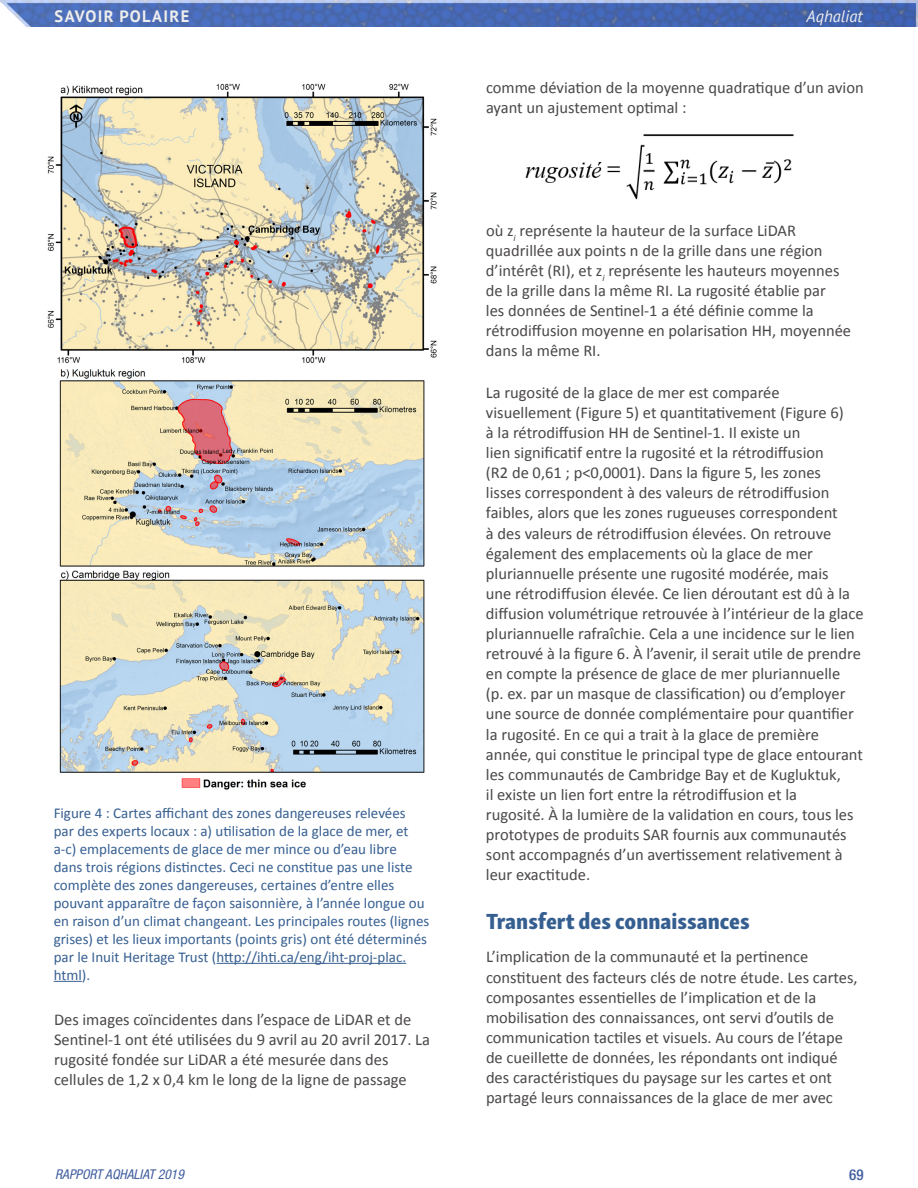
<style>
.page{position:relative;width:918px;height:1188px;background:#fff}
.page>*{position:absolute;margin:0;border:0;box-sizing:border-box;transform-origin:0 0}
.t1{font:22.5px "Skolar Sans Latn Cn Eb";color:#365f91}
.t2{font:16.5px/20.1px "Calibri";color:#4a4747}
.t3{font:700 16.5px "PT Sans";letter-spacing:.08em;color:#ededed}
.t4{font:italic 16.5px "PT Sans";color:#ededed}
.t5{font:15px/18px "Calibri";color:#365f91}
.t6{font:500 condensed 15px "Helvetica Neue LT Std";color:#415f9f}
.t7{font:italic condensed 13.5px "Helvetica Neue LT Std";color:#415f9f}
</style>
<div class="page">
<img style="left:0;top:0;width:918px;height:27px">
<img style="left:47px;top:83px;width:390px;height:707px">
<hr style="left:217px;top:963px;width:189px;height:1px;background:#365f91">
<svg style="left:54px;top:981px;width:28px;height:1px"></svg>
<img style="left:525px;top:134px;width:269px;height:66px">
<p class="t3" style="left:55px;top:5px;width:136px">SAVOIR POLAIRE</p>
<p class="t4" style="left:807px;top:6px;width:58px">Aqhaliat</p>
<p class="t5" style="left:54px;top:804px;width:377px">Figure 4 : Cartes affichant des zones dangereuses relevées par des experts locaux : a) utilisation de la glace de mer, et a-c) emplacements de glace de mer mince ou d’eau libre<br>dans trois régions distinctes. Ceci ne constitue pas une liste complète des zones dangereuses, certaines d’entre elles pouvant apparaître de façon saisonnière, à l’année longue ou en raison d’un climat changeant. Les principales routes (lignes grises) et les lieux importants (points gris) ont été déterminés par le Inuit Heritage Trust (http://ihti.ca/eng/iht-proj-plac. html).</p>
<p class="t2" style="left:54px;top:1009px;width:378px">Des images coïncidentes dans l’espace de LiDAR et de Sentinel-1 ont été utilisées du 9 avril au 20 avril 2017. La rugosité fondée sur LiDAR a été mesurée dans des cellules de 1,2 x 0,4 km le long de la ligne de passage</p>
<p class="t2" style="left:486px;top:78px;width:379px">comme déviation de la moyenne quadratique d’un avion ayant un ajustement optimal :</p>
<p class="t2" style="left:486px;top:220px;width:367px">où z<sub>i</sub> représente la hauteur de la surface LiDAR quadrillée aux points n de la grille dans une région d’intérêt (RI), et z<sub>i</sub> représente les hauteurs moyennes de la grille dans la même RI. La rugosité établie par<br>les données de Sentinel-1 a été définie comme la rétrodiffusion moyenne en polarisation HH, moyennée dans la même RI.</p>
<p class="t2" style="left:486px;top:382px;width:379px">La rugosité de la glace de mer est comparée visuellement (Figure 5) et quantitativement (Figure 6)<br>à la rétrodiffusion HH de Sentinel-1. Il existe un<br>lien significatif entre la rugosité et la rétrodiffusion<br>(R2 de 0,61 ; p&lt;0,0001). Dans la figure 5, les zones<br>lisses correspondent à des valeurs de rétrodiffusion faibles, alors que les zones rugueuses correspondent<br>à des valeurs de rétrodiffusion élevées. On retrouve également des emplacements où la glace de mer pluriannuelle présente une rugosité modérée, mais<br>une rétrodiffusion élevée. Ce lien déroutant est dû à la diffusion volumétrique retrouvée à l’intérieur de la glace pluriannuelle rafraîchie. Cela a une incidence sur le lien retrouvé à la figure 6. À l’avenir, il serait utile de prendre en compte la présence de glace de mer pluriannuelle<br>(p. ex. par un masque de classification) ou d’employer une source de donnée complémentaire pour quantifier la rugosité. En ce qui a trait à la glace de première année, qui constitue le principal type de glace entourant les communautés de Cambridge Bay et de Kugluktuk,<br>il existe un lien fort entre la rétrodiffusion et la<br>rugosité. À la lumière de la validation en cours, tous les prototypes de produits SAR fournis aux communautés sont accompagnés d’un avertissement relativement à leur exactitude.</p>
<h1 class="t1" style="left:486px;top:902px;width:265px">Transfert des connaissances</h1>
<p class="t2" style="left:486px;top:947px;width:373px">L’implication de la communauté et la pertinence constituent des facteurs clés de notre étude. Les cartes, composantes essentielles de l’implication et de la mobilisation des connaissances, ont servi d’outils de communication tactiles et visuels. Au cours de l’étape de cueillette de données, les répondants ont indiqué des caractéristiques du paysage sur les cartes et ont partagé leurs connaissances de la glace de mer avec</p>
<p class="t7" style="left:55px;top:1167px;width:130px">RAPPORT AQHALIAT 2019</p>
<p class="t6" style="left:849px;top:1166px;width:16px">69</p>
</div>
